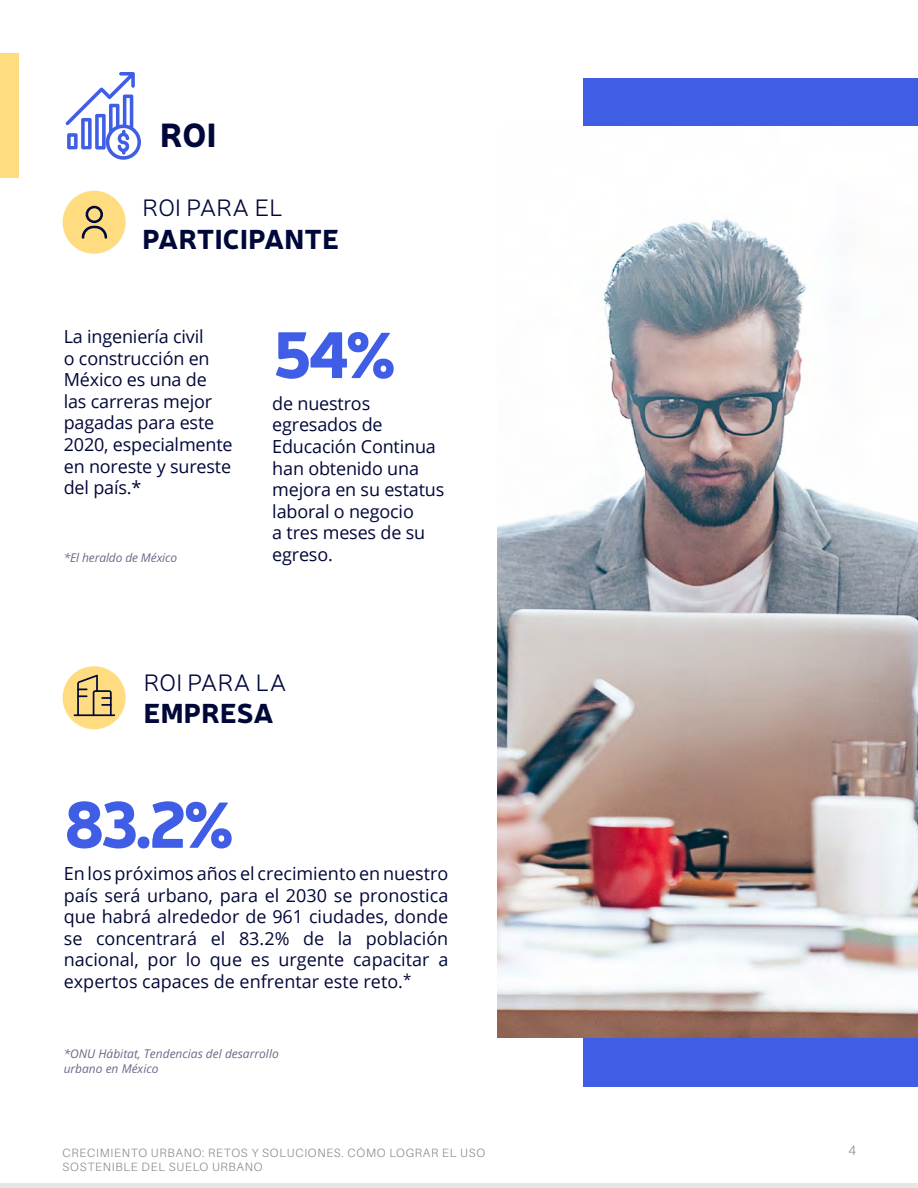
<style>
.page{position:relative;width:918px;height:1188px;background:#fff}
.page>*{position:absolute;margin:0;border:0;box-sizing:border-box;transform-origin:0 0}
.t1{font:900 64.5px "Neris";color:#405de6}
.t2{font:900 33px "Neris";color:#000839}
.t3{font:900 27px "Neris";letter-spacing:.01em;color:#000839}
.t4{font:300 24px "Neris";letter-spacing:.01em;color:#000839}
.t5{font:18px/21.6px "Open Sans";letter-spacing:-.01em;color:#000839}
.t6{font:300 13.5px "Aileron";color:#878787}
.t7{font:300 12px "Aileron";letter-spacing:.06em;color:#878787}
.t8{font:italic 12px/14.4px "Open Sans";color:#000839}
</style>
<div class="page">
<hr style="left:0;top:1184px;width:918px;height:4px;background:#e6e6e6">
<div style="left:0;top:54px;width:18px;height:124px;background:#ffdc80"></div>
<div style="left:584px;top:78px;width:334px;height:1009px;background:#405de6"></div>
<svg style="left:66px;top:72px;width:75px;height:88px"></svg>
<img style="left:497px;top:126px;width:421px;height:912px">
<div style="left:63px;top:191px;width:63px;height:63px;background:#ffdc80;border-radius:50%"></div>
<div style="left:63px;top:666px;width:63px;height:63px;background:#ffdc80;border-radius:50%"></div>
<hr style="left:74px;top:714px;width:41px;height:2px;background:#000839">
<svg style="left:77px;top:675px;width:35px;height:40px"></svg>
<svg style="left:82px;top:206px;width:25px;height:33px"></svg>
<h2 class="t2" style="left:160px;top:111px;width:58px">ROI</h2>
<h3 class="t4" style="left:143px;top:193px;width:142px">ROI PARA EL</h3>
<h3 class="t3" style="left:143px;top:219px;width:198px">PARTICIPANTE</h3>
<p class="t5" style="left:64px;top:325px;width:170px">La ingeniería civil<br>o construcción en<br>México es una de las carreras mejor pagadas para este<br>2020, especialmente en noreste y sureste del país.*</p>
<p class="t8" style="left:64px;top:550px;width:115px">*El heraldo de México</p>
<h1 class="t1" style="left:273px;top:307px;width:125px">54%</h1>
<p class="t5" style="left:272px;top:392px;width:174px">de nuestros egresados de<br>Educación Continua han obtenido una mejora en su estatus laboral o negocio<br>a tres meses de su egreso.</p>
<h3 class="t4" style="left:144px;top:667px;width:144px">ROI PARA LA</h3>
<h3 class="t3" style="left:144px;top:693px;width:131px">EMPRESA</h3>
<h1 class="t1" style="left:64px;top:777px;width:172px">83.2%</h1>
<p class="t5" style="left:64px;top:862px;width:386px;text-align:justify">En los próximos años el crecimiento en nuestro país será urbano, para el 2030 se pronostica que habrá alrededor de 961 ciudades, donde se concentrará el 83.2% de la población nacional, por lo que es urgente capacitar a expertos capaces de enfrentar este reto.<sup>*</sup></p>
<p class="t8" style="left:64px;top:1046px;width:217px">*ONU Hábitat, Tendencias del desarrollo urbano en México</p>
<p class="t7" style="left:63px;top:1146px;width:424px">CRECIMIENTO URBANO: RETOS Y SOLUCIONES. CÓMO LOGRAR EL USO</p>
<p class="t6" style="left:848px;top:1143px;width:9px">4</p>
<p class="t7" style="left:63px;top:1161px;width:202px">SOSTENIBLE DEL SUELO URBANO</p>
</div>
